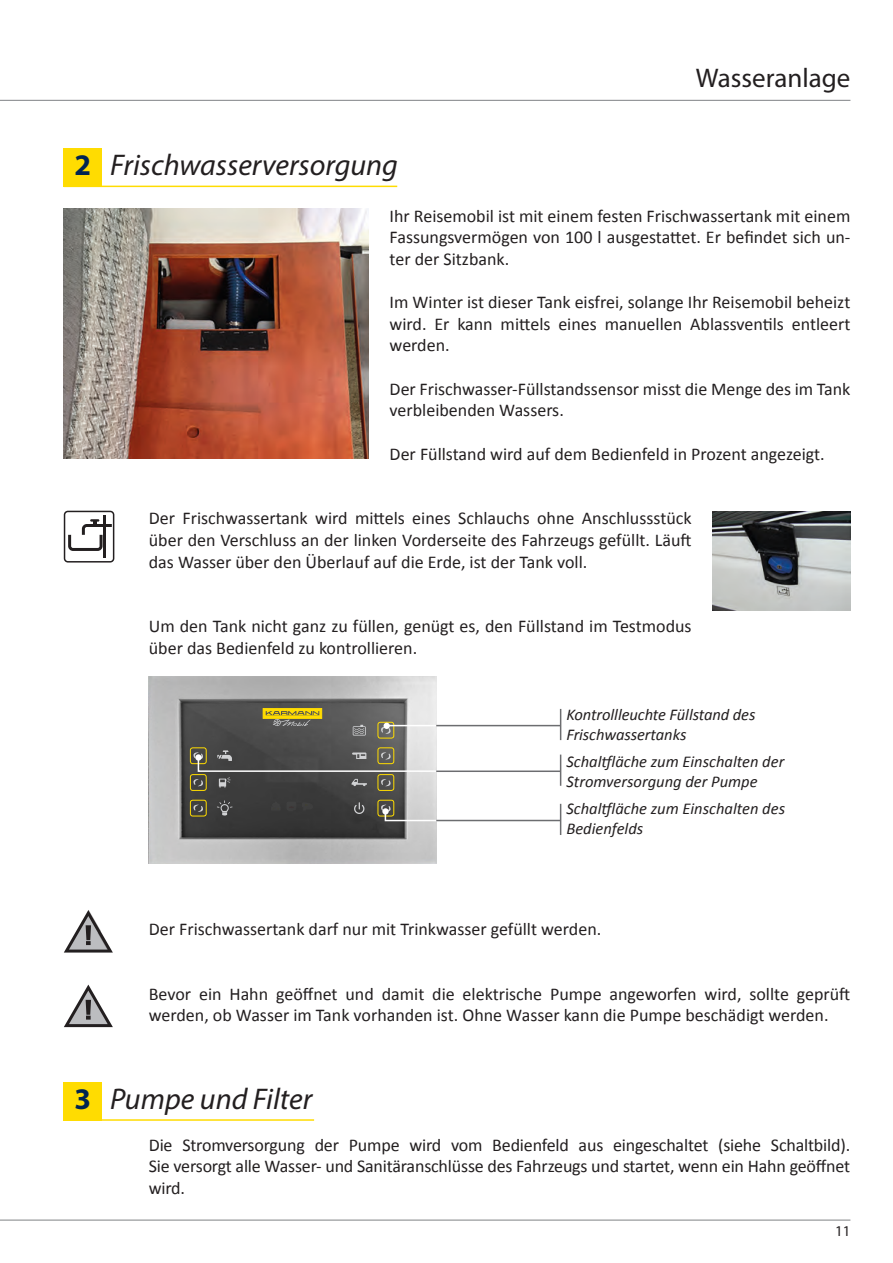
<style>
.page{position:relative;width:893px;height:1263px;background:#fff}
.page>*{position:absolute;margin:0;border:0;box-sizing:border-box;transform-origin:0 0}
.t1{font:italic 30px "Myriad Pro";color:#231f20}
.t2{font:700 30px "Myriad Pro";color:#002451}
.t3{font:27px "Myriad Pro";color:#231f20}
.t4{font:18px/21.6px "Calibri";color:#231f20;text-align:justify}
.t5{font:italic 16.5px/19.8px "Calibri";color:#231f20}
.t6{font:15px "Myriad Pro";color:#231f20}
</style>
<div class="page">
<hr style="left:0;top:1220px;width:850px;height:1px;background:#808285">
<hr style="left:0;top:100px;width:850px;height:1px;background:#808285">
<div style="left:64px;top:511px;width:50px;height:51px;border:2px solid #231f20;border-radius:3px"></div>
<hr style="left:104px;top:515px;width:2px;height:43px;background:#231f20">
<svg style="left:68px;top:519px;width:44px;height:32px"></svg>
<svg style="left:64px;top:910px;width:49px;height:42px"></svg>
<svg style="left:64px;top:984px;width:49px;height:43px"></svg>
<img style="left:713px;top:511px;width:137px;height:99px">
<img style="left:64px;top:208px;width:304px;height:251px">
<svg style="left:63px;top:148px;width:335px;height:40px"></svg>
<svg style="left:63px;top:1082px;width:252px;height:39px"></svg>
<div style="left:64px;top:149px;width:38px;height:38px;background:#ffdc01"></div>
<div style="left:64px;top:1082px;width:38px;height:39px;background:#ffdc01"></div>
<img style="left:149px;top:676px;width:287px;height:187px">
<svg style="left:270px;top:800px;width:44px;height:12px"></svg>
<svg style="left:354px;top:802px;width:10px;height:12px"></svg>
<svg style="left:217px;top:800px;width:16px;height:16px"></svg>
<svg style="left:353px;top:725px;width:13px;height:10px"></svg>
<div style="left:190px;top:747px;width:17px;height:17px;border:1px solid #ffdc01;border-radius:2px"></div>
<div style="left:378px;top:747px;width:16px;height:17px;border:1px solid #ffdc01;border-radius:2px"></div>
<div style="left:378px;top:722px;width:16px;height:16px;border:1px solid #ffdc01;border-radius:2px"></div>
<div style="left:190px;top:774px;width:17px;height:17px;border:1px solid #ffdc01;border-radius:2px"></div>
<div style="left:378px;top:774px;width:16px;height:17px;border:1px solid #ffdc01;border-radius:2px"></div>
<div style="left:190px;top:800px;width:17px;height:16px;border:1px solid #ffdc01;border-radius:2px"></div>
<svg style="left:193px;top:804px;width:10px;height:8px"></svg>
<div style="left:378px;top:800px;width:16px;height:16px;border:1px solid #ffdc01;border-radius:2px"></div>
<svg style="left:263px;top:708px;width:59px;height:18px"></svg>
<hr style="left:386px;top:725px;width:50px;height:1px;background:#fff">
<svg style="left:381px;top:723px;width:10px;height:11px"></svg>
<hr style="left:436px;top:725px;width:125px;height:1px;background:#6c6d70">
<hr style="left:560px;top:709px;width:1px;height:31px;background:#6c6d70">
<svg style="left:193px;top:750px;width:244px;height:38px;background:#686865"></svg>
<svg style="left:195px;top:754px;width:7px;height:7px"></svg>
<svg style="left:381px;top:804px;width:61px;height:18px"></svg>
<div style="left:382px;top:808px;width:7px;height:6px;background:#fff;border-radius:50%"></div>
<hr style="left:436px;top:770px;width:125px;height:2px;background:#6c6d70">
<hr style="left:560px;top:754px;width:1px;height:32px;background:#6c6d70">
<hr style="left:436px;top:820px;width:125px;height:1px;background:#6c6d70">
<hr style="left:560px;top:804px;width:1px;height:31px;background:#6c6d70">
<h2 class="t3" style="left:696px;top:61px;width:156px">Wasseranlage</h2>
<p class="t2" style="left:75px;top:146px;width:18px">2</p>
<p class="t1" style="left:110px;top:147px;width:289px">Frischwasserversorgung</p>
<p class="t4" style="left:390px;top:205px;width:462px">Ihr Reisemobil ist mit einem festen Frischwassertank mit einem Fassungsvermögen von 100 l ausgestattet. Er befindet sich un&shy;ter der Sitzbank.</p>
<p class="t4" style="left:390px;top:292px;width:462px">Im Winter ist dieser Tank eisfrei, solange Ihr Reisemobil beheizt wird. Er kann mittels eines manuellen Ablassventils entleert werden.</p>
<p class="t4" style="left:390px;top:378px;width:462px">Der Frischwasser-Füllstandssensor misst die Menge des im Tank verbleibenden Wassers.</p>
<p class="t4" style="left:390px;top:443px;width:436px">Der Füllstand wird auf dem Bedienfeld in Prozent angezeigt.</p>
<p class="t4" style="left:149px;top:508px;width:544px">Der Frischwassertank wird mittels eines Schlauchs ohne Anschlussstück über den Verschluss an der linken Vorderseite des Fahrzeugs gefüllt. Läuft das Wasser über den Überlauf auf die Erde, ist der Tank voll.</p>
<p class="t4" style="left:149px;top:616px;width:544px">Um den Tank nicht ganz zu füllen, genügt es, den Füllstand im Testmodus über das Bedienfeld zu kontrollieren.</p>
<p class="t5" style="left:566px;top:704px;width:191px">Kontrollleuchte Füllstand des<br>Frischwassertanks</p>
<p class="t5" style="left:566px;top:751px;width:219px">Schaltfläche zum Einschalten der<br>Stromversorgung der Pumpe</p>
<p class="t5" style="left:566px;top:798px;width:220px">Schaltfläche zum Einschalten des<br>Bedienfelds</p>
<p class="t4" style="left:149px;top:918px;width:454px">Der Frischwassertank darf nur mit Trinkwasser gefüllt werden.</p>
<p class="t4" style="left:149px;top:983px;width:703px">Bevor ein Hahn geöffnet und damit die elektrische Pumpe angeworfen wird, sollte geprüft werden, ob Wasser im Tank vorhanden ist. Ohne Wasser kann die Pumpe beschädigt werden.</p>
<p class="t2" style="left:75px;top:1079px;width:18px">3</p>
<p class="t1" style="left:110px;top:1080px;width:204px">Pumpe und Filter</p>
<p class="t4" style="left:149px;top:1134px;width:703px">Die Stromversorgung der Pumpe wird vom Bedienfeld aus eingeschaltet (siehe Schaltbild).<br>Sie versorgt alle Wasser- und Sanitäranschlüsse des Fahrzeugs und startet, wenn ein Hahn geöffnet wird.</p>
<p class="t6" style="left:835px;top:1222px;width:17px">11</p>
</div>
